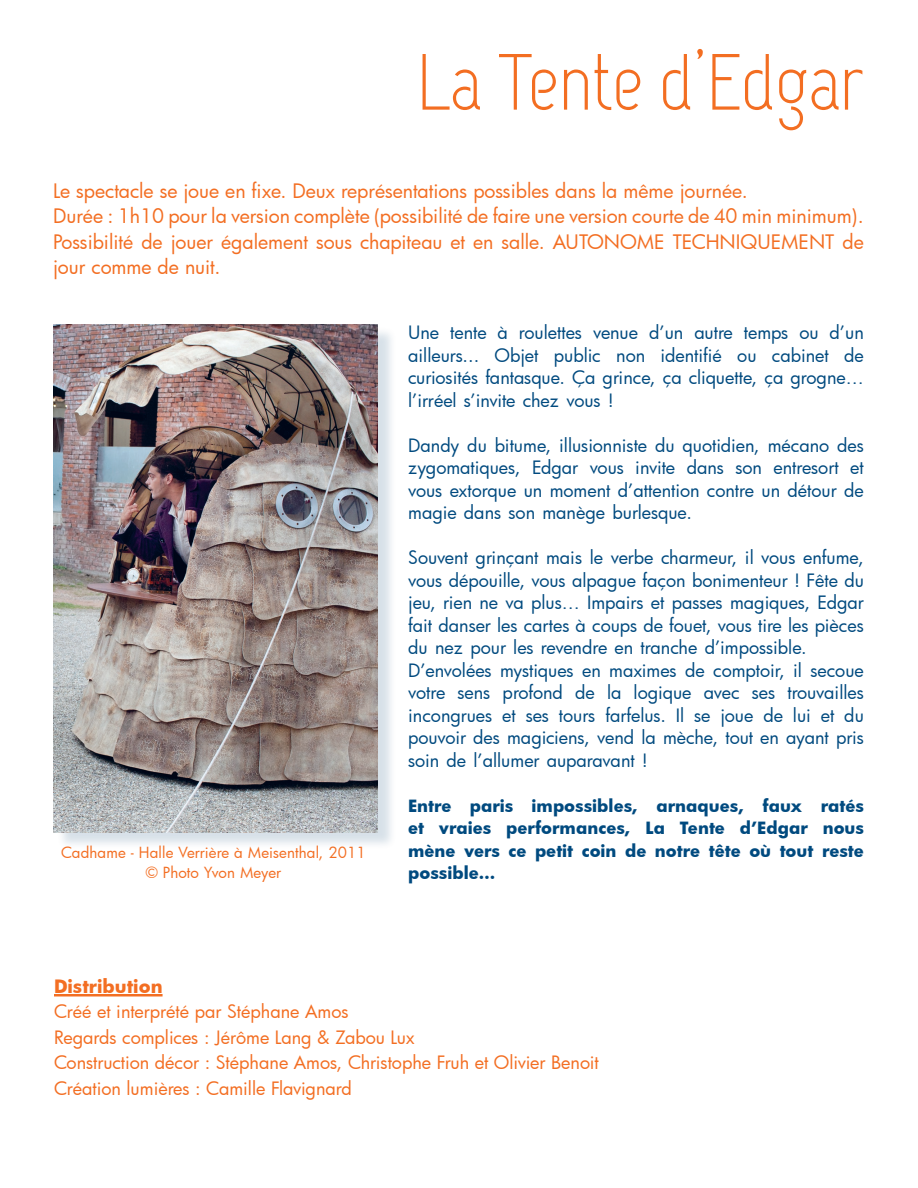
<style>
.page{position:relative;width:918px;height:1188px;background:#fff}
.page>*{position:absolute;margin:0;border:0;box-sizing:border-box;transform-origin:0 0}
.t1{font:79.5px "Capsuula";color:#f36e22}
.t2{font:19.5px/25.5px "Futura";color:#f36e22;text-align:justify}
.t3{font:18px/22.5px "Futura";color:#004a7f;text-align:justify}
.t4{font:18px "Futura";color:#f36e22}
.t5{font:700 18px "Futura";color:#f36e22}
.t6{font:700 16.5px/22.5px "Futura";color:#004a7f;text-align:justify}
.t7{font:15px/19.5px "Futura";letter-spacing:.01em;color:#f36e22;text-align:center}
</style>
<div class="page">
<div style="left:56px;top:326px;width:347px;height:531px;background:#004071;opacity:.16"></div>
<img style="left:53px;top:325px;width:324px;height:507px">
<hr style="left:54px;top:994px;width:109px;height:2px;background:#f36e22">
<p class="t1" style="left:417px;top:37px;width:449px">La Tente d’Edgar</p>
<p class="t2" style="left:53px;top:177px;width:696px">Le spectacle se joue en fixe. Deux représentations possibles dans la même journée.</p>
<p class="t2" style="left:53px;top:203px;width:812px">Durée : 1h10 pour la version complète (possibilité de faire une version courte de 40 min minimum).<br>Possibilité de jouer également sous chapiteau et en salle. AUTONOME TECHNIQUEMENT de jour comme de nuit.</p>
<p class="t7" style="left:61px;top:842px;width:306px">Cadhame - Halle Verrière à Meisenthal, 2011 © Photo Yvon Meyer</p>
<p class="t3" style="left:408px;top:321px;width:457px">Une tente à roulettes venue d’un autre temps ou d’un ailleurs... Objet public non identifié ou cabinet de curiosités fantasque. Ça grince, ça cliquette, ça grogne… l’irréel s’invite chez vous !</p>
<p class="t3" style="left:408px;top:434px;width:457px">Dandy du bitume, illusionniste du quotidien, mécano des zygomatiques, Edgar vous invite dans son entresort et vous extorque un moment d’attention contre un détour de magie dans son manège burlesque.</p>
<p class="t3" style="left:408px;top:546px;width:457px">Souvent grinçant mais le verbe charmeur, il vous enfume, vous dépouille, vous alpague façon bonimenteur ! Fête du jeu, rien ne va plus… Impairs et passes magiques, Edgar fait danser les cartes à coups de fouet, vous tire les pièces du nez pour les revendre en tranche d’impossible.</p>
<p class="t3" style="left:408px;top:659px;width:457px">D’envolées mystiques en maximes de comptoir, il secoue votre sens profond de la logique avec ses trouvailles incongrues et ses tours farfelus. Il se joue de lui et du pouvoir des magiciens, vend la mèche, tout en ayant pris soin de l’allumer auparavant !</p>
<p class="t6" style="left:408px;top:794px;width:457px">Entre paris impossibles, arnaques, faux ratés et vraies performances, La Tente d’Edgar nous mène vers ce petit coin de notre tête où tout reste possible…</p>
<p class="t5" style="left:54px;top:974px;width:110px">Distribution</p>
<p class="t4" style="left:54px;top:1000px;width:296px">Créé et interprété par Stéphane Amos</p>
<p class="t4" style="left:54px;top:1025px;width:362px">Regards complices : Jérôme Lang &amp; Zabou Lux</p>
<p class="t4" style="left:54px;top:1051px;width:546px">Construction décor : Stéphane Amos, Christophe Fruh et Olivier Benoit</p>
<p class="t4" style="left:54px;top:1076px;width:299px">Création lumières : Camille Flavignard</p>
</div>
